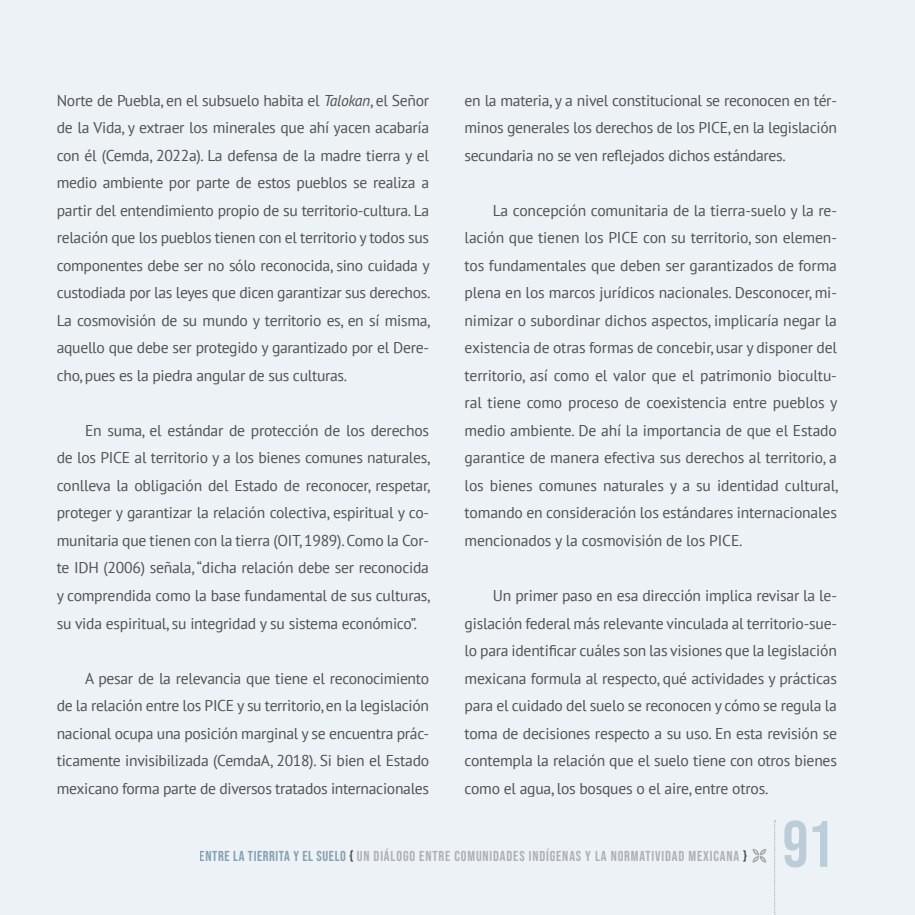
<style>
.page{position:relative;width:915px;height:915px;background:#fff}
.page>*{position:absolute;margin:0;border:0;box-sizing:border-box;transform-origin:0 0}
.t1{font:65.38px "Bebas Neue";color:#bacdd8}
.t2{font:15.62px/27.5px "PT Sans";letter-spacing:-.02em;color:#575756;text-align:justify}
.t3{font:14.38px "Bebas Neue";letter-spacing:.06em;color:#9d9d9c}
.s1{font-style:italic}
.s2{color:#5b8497}
.s3{color:#000}
</style>
<div class="page">
<div style="left:0;top:0;width:914px;height:914px;background:#edf2f6"></div>
<svg style="left:774px;top:820px;width:1px;height:95px"></svg>
<svg style="left:752px;top:848px;width:14px;height:14px"></svg>
<p class="t2" style="left:57px;top:86px;width:375px">Norte de Puebla, en el subsuelo habita el <span class="s1">Talokan</span>, el Señor de la Vida, y extraer los minerales que ahí yacen acabaría con él (Cemda, 2022a). La defensa de la madre tierra y el medio ambiente por parte de estos pueblos se realiza a partir del entendimiento propio de su territorio-cultura. La relación que los pueblos tienen con el territorio y todos sus componentes debe ser no sólo reconocida, sino cuidada y custodiada por las leyes que dicen garantizar sus derechos.<br>La cosmovisión de su mundo y territorio es, en sí misma, aquello que debe ser protegido y garantizado por el Dere&shy;cho, pues es la piedra angular de sus culturas.</p>
<p class="t2" style="left:57px;top:416px;width:375px;text-indent:28px">En suma, el estándar de protección de los derechos de los PICE al territorio y a los bienes comunes naturales, conlleva la obligación del Estado de reconocer, respetar, proteger y garantizar la relación colectiva, espiritual y co&shy;munitaria que tienen con la tierra (OIT, 1989). Como la Cor&shy;te IDH (2006) señala, “dicha relación debe ser reconocida y comprendida como la base fundamental de sus culturas, su vida espiritual, su integridad y su sistema económico”.</p>
<p class="t2" style="left:57px;top:663px;width:374px;text-indent:28px">A pesar de la relevancia que tiene el reconocimiento de la relación entre los PICE y su territorio, en la legislación nacional ocupa una posición marginal y se encuentra prác&shy;ticamente invisibilizada (CemdaA, 2018). Si bien el Estado mexicano forma parte de diversos tratados internacionales</p>
<p class="t2" style="left:464px;top:86px;width:374px">en la materia, y a nivel constitucional se reconocen en tér&shy;minos generales los derechos de los PICE, en la legislación secundaria no se ven reflejados dichos estándares.</p>
<p class="t2" style="left:464px;top:196px;width:375px;text-indent:28px">La concepción comunitaria de la tierra-suelo y la re&shy;lación que tienen los PICE con su territorio, son elemen&shy;tos fundamentales que deben ser garantizados de forma plena en los marcos jurídicos nacionales. Desconocer, mi&shy;nimizar o subordinar dichos aspectos, implicaría negar la existencia de otras formas de concebir, usar y disponer del territorio, así como el valor que el patrimonio biocultu&shy;ral tiene como proceso de coexistencia entre pueblos y medio ambiente. De ahí la importancia de que el Estado garantice de manera efectiva sus derechos al territorio, a los bienes comunes naturales y a su identidad cultural, tomando en consideración los estándares internacionales mencionados y la cosmovisión de los PICE.</p>
<p class="t2" style="left:464px;top:581px;width:374px;text-indent:28px">Un primer paso en esa dirección implica revisar la le&shy;gislación federal más relevante vinculada al territorio-sue&shy;lo para identificar cuáles son las visiones que la legislación mexicana formula al respecto, qué actividades y prácticas para el cuidado del suelo se reconocen y cómo se regula la toma de decisiones respecto a su uso. En esta revisión se contempla la relación que el suelo tiene con otros bienes como el agua, los bosques o el aire, entre otros.</p>
<p class="t3" style="left:200px;top:847px;width:549px"><span class="s2">ENTRE LA TIERRITA Y EL SUELO</span> <span class="s3">{</span> UN DIÁLOGO ENTRE COMUNIDADES INDÍGENAS Y LA NORMATIVIDAD MEXICANA <span class="s3">}</span></p>
<h1 class="t1" style="left:782px;top:806px;width:53px">91</h1>
</div>
